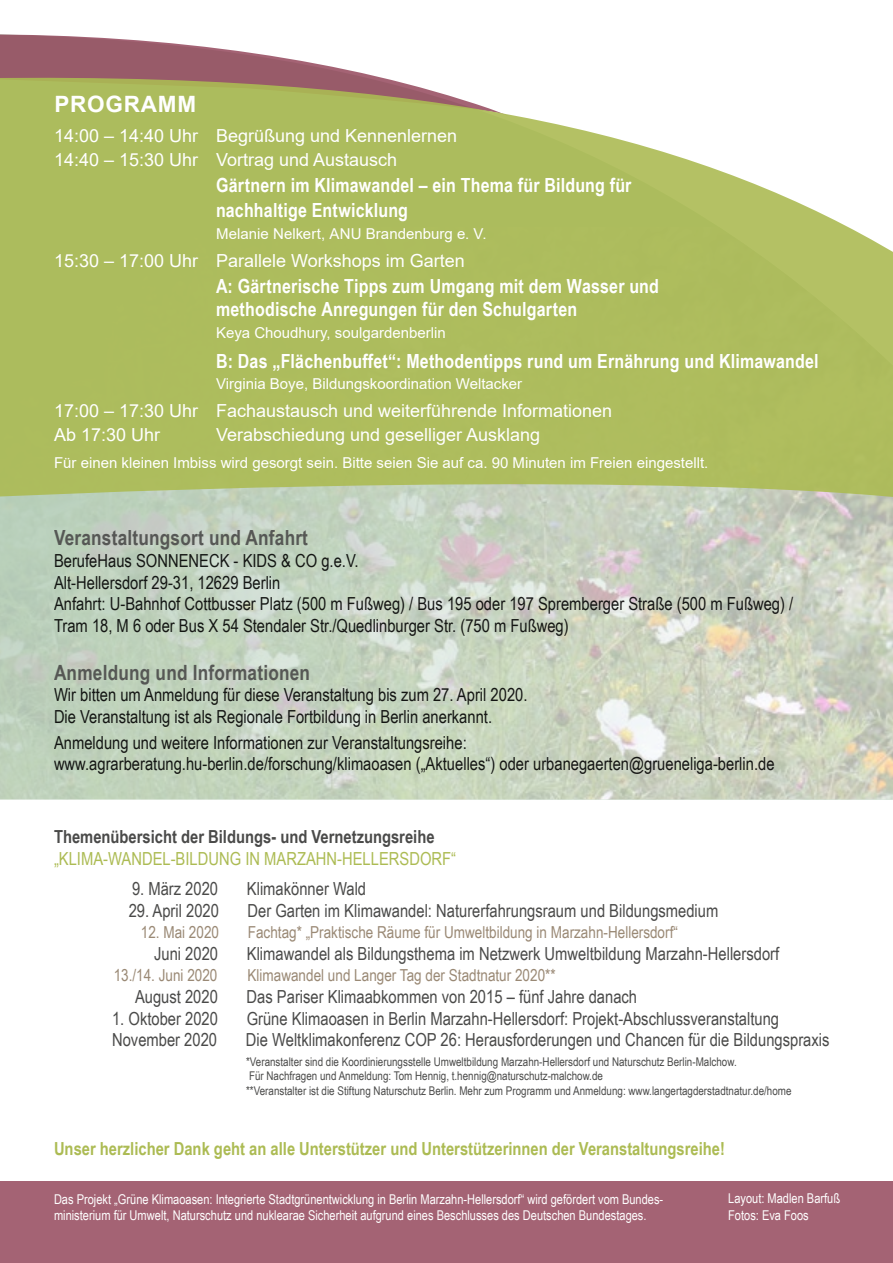
<style>
.page{position:relative;width:893px;height:1263px;background:#fff}
.page>*{position:absolute;margin:0;border:0;box-sizing:border-box;transform-origin:0 0}
.t1{font:700 22.5px "Arial";letter-spacing:.035em;color:#fff}
.t2{font:700 21px "Arial Narrow";letter-spacing:.01em;color:#4a4a49}
.t3{font:700 19.5px/25.5px "Arial Narrow";letter-spacing:.01em;color:#fff}
.t4{font:18px/21.6px "Arial Narrow";color:#000}
.t5{font:18px "Arial Narrow";color:#4a4a49}
.t6{font:18px/24px "Arial";color:#fff}
.t7{font:700 18px "Arial Narrow";color:#acbb53}
.t8{font:700 18px "Arial Narrow";color:#4a4a49}
.t9{font:18px "Arial Narrow";color:#acbb53}
.t10{font:16.5px "Arial Narrow";color:#9a8975}
.t11{font:15px "Arial";color:#fff}
.t12{font:13.5px/16.2px "Arial Narrow";color:#fff}
.t13{font:12px/14.4px "Arial Narrow";color:#4a4a49}
</style>
<div class="page">
<img style="left:0;top:514px;width:893px;height:285px">
<div style="left:0;top:1181px;width:893px;height:82px;background:#a46374"></div>
<svg style="left:0;top:34px;width:352px;height:37px"></svg>
<svg style="left:0;top:71px;width:893px;height:443px;background:#b6c374"></svg>
<p class="t1" style="left:54px;top:88px;width:143px">PROGRAMM</p>
<p class="t6" style="left:54px;top:124px;width:405px">14:00 – 14:40 Uhr Begrüßung und Kennenlernen<br>14:40 – 15:30 Uhr Vortrag und Austausch</p>
<p class="t3" style="left:216px;top:171px;width:417px">Gärtnern im Klimawandel – ein Thema für Bildung für nachhaltige Entwicklung</p>
<p class="t11" style="left:216px;top:223px;width:272px">Melanie Nelkert, ANU Brandenburg e. V.</p>
<p class="t6" style="left:54px;top:249px;width:412px">15:30 – 17:00 Uhr Parallele Workshops im Garten</p>
<p class="t3" style="left:216px;top:273px;width:444px;line-height:23.4px">A: Gärtnerische Tipps zum Umgang mit dem Wasser und methodische Anregungen für den Schulgarten</p>
<p class="t11" style="left:216px;top:322px;width:231px">Keya Choudhury, soulgardenberlin</p>
<p class="t3" style="left:216px;top:347px;width:604px">B: Das „Flächenbuffet“: Methodentipps rund um Ernährung und Klimawandel</p>
<p class="t11" style="left:216px;top:373px;width:308px">Virginia Boye, Bildungskoordination Weltacker</p>
<p class="t6" style="left:54px;top:399px;width:560px">17:00 – 17:30 Uhr Fachaustausch und weiterführende Informationen<br>Ab 17:30 Uhr</p>
<p class="t6" style="left:216px;top:423px;width:326px">Verabschiedung und geselliger Ausklang</p>
<p class="t11" style="left:54px;top:453px;width:656px">Für einen kleinen Imbiss wird gesorgt sein. Bitte seien Sie auf ca. 90 Minuten im Freien eingestellt.</p>
<p class="t2" style="left:54px;top:522px;width:256px">Veranstaltungsort und Anfahrt</p>
<p class="t4" style="left:54px;top:549px;width:741px">BerufeHaus SONNENECK - KIDS &amp; CO g.e.V.<br>Alt-Hellersdorf 29-31, 12629 Berlin<br>Anfahrt: U-Bahnhof Cottbusser Platz (500 m Fußweg) / Bus 195 oder 197 Spremberger Straße (500 m Fußweg) / Tram 18, M 6 oder Bus X 54 Stendaler Str./Quedlinburger Str. (750 m Fußweg)</p>
<p class="t2" style="left:54px;top:656px;width:258px">Anmeldung und Informationen</p>
<p class="t4" style="left:54px;top:684px;width:475px">Wir bitten um Anmeldung für diese Veranstaltung bis zum 27. April 2020.<br>Die Veranstaltung ist als Regionale Fortbildung in Berlin anerkannt.</p>
<p class="t4" style="left:54px;top:731px;width:722px">Anmeldung und weitere Informationen zur Veranstaltungsreihe: www.agrarberatung.hu-berlin.de/forschung/klimaoasen („Aktuelles“) oder urbanegaerten@grueneliga-berlin.de</p>
<p class="t8" style="left:54px;top:823px;width:382px">Themenübersicht der Bildungs- und Vernetzungsreihe</p>
<p class="t9" style="left:54px;top:845px;width:404px">„KLIMA-WANDEL-BILDUNG IN MARZAHN-HELLERSDORF“</p>
<p class="t5" style="left:132px;top:875px;width:88px">9. März 2020</p>
<p class="t5" style="left:247px;top:875px;width:121px">Klimakönner Wald</p>
<p class="t5" style="left:129px;top:897px;width:92px">29. April 2020</p>
<p class="t5" style="left:248px;top:897px;width:472px">Der Garten im Klimawandel: Naturerfahrungsraum und Bildungsmedium</p>
<p class="t10" style="left:141px;top:920px;width:80px">12. Mai 2020</p>
<p class="t10" style="left:248px;top:920px;width:432px">Fachtag* „Praktische Räume für Umweltbildung in Marzahn-Hellersdorf“</p>
<p class="t5" style="left:154px;top:940px;width:66px">Juni 2020</p>
<p class="t5" style="left:247px;top:940px;width:534px">Klimawandel als Bildungsthema im Netzwerk Umweltbildung Marzahn-Hellersdorf</p>
<p class="t10" style="left:114px;top:963px;width:105px">13./14. Juni 2020</p>
<p class="t10" style="left:247px;top:963px;width:310px">Klimawandel und Langer Tag der Stadtnatur 2020**</p>
<p class="t5" style="left:135px;top:983px;width:84px">August 2020</p>
<p class="t5" style="left:247px;top:983px;width:392px">Das Pariser Klimaabkommen von 2015 – fünf Jahre danach</p>
<p class="t5" style="left:112px;top:1005px;width:107px">1. Oktober 2020</p>
<p class="t5" style="left:247px;top:1005px;width:534px">Grüne Klimaoasen in Berlin Marzahn-Hellersdorf: Projekt-Abschlussveranstaltung</p>
<p class="t5" style="left:112px;top:1027px;width:107px">November 2020</p>
<p class="t5" style="left:246px;top:1027px;width:585px">Die Weltklimakonferenz COP 26: Herausforderungen und Chancen für die Bildungspraxis</p>
<p class="t13" style="left:246px;top:1054px;width:547px">*Veranstalter sind die Koordinierungsstelle Umweltbildung Marzahn-Hellersdorf und Naturschutz Berlin-Malchow.<br>Für Nachfragen und Anmeldung: Tom Hennig, t.hennig@naturschutz-malchow.de<br>**Veranstalter ist die Stiftung Naturschutz Berlin. Mehr zum Programm und Anmeldung: www.langertagderstadtnatur.de/home</p>
<p class="t7" style="left:54px;top:1135px;width:672px">Unser herzlicher Dank geht an alle Unterstützer und Unterstützerinnen der Veranstaltungsreihe!</p>
<p class="t12" style="left:54px;top:1190px;width:611px">Das Projekt „Grüne Klimaoasen: Integrierte Stadtgrünentwicklung in Berlin Marzahn-Hellersdorf“ wird gefördert vom Bundes&shy;ministerium für Umwelt, Naturschutz und nuklearae Sicherheit aufgrund eines Beschlusses des Deutschen Bundestages.</p>
<p class="t12" style="left:728px;top:1190px;width:113px">Layout: Madlen Barfuß<br>Fotos: Eva Foos</p>
</div>
